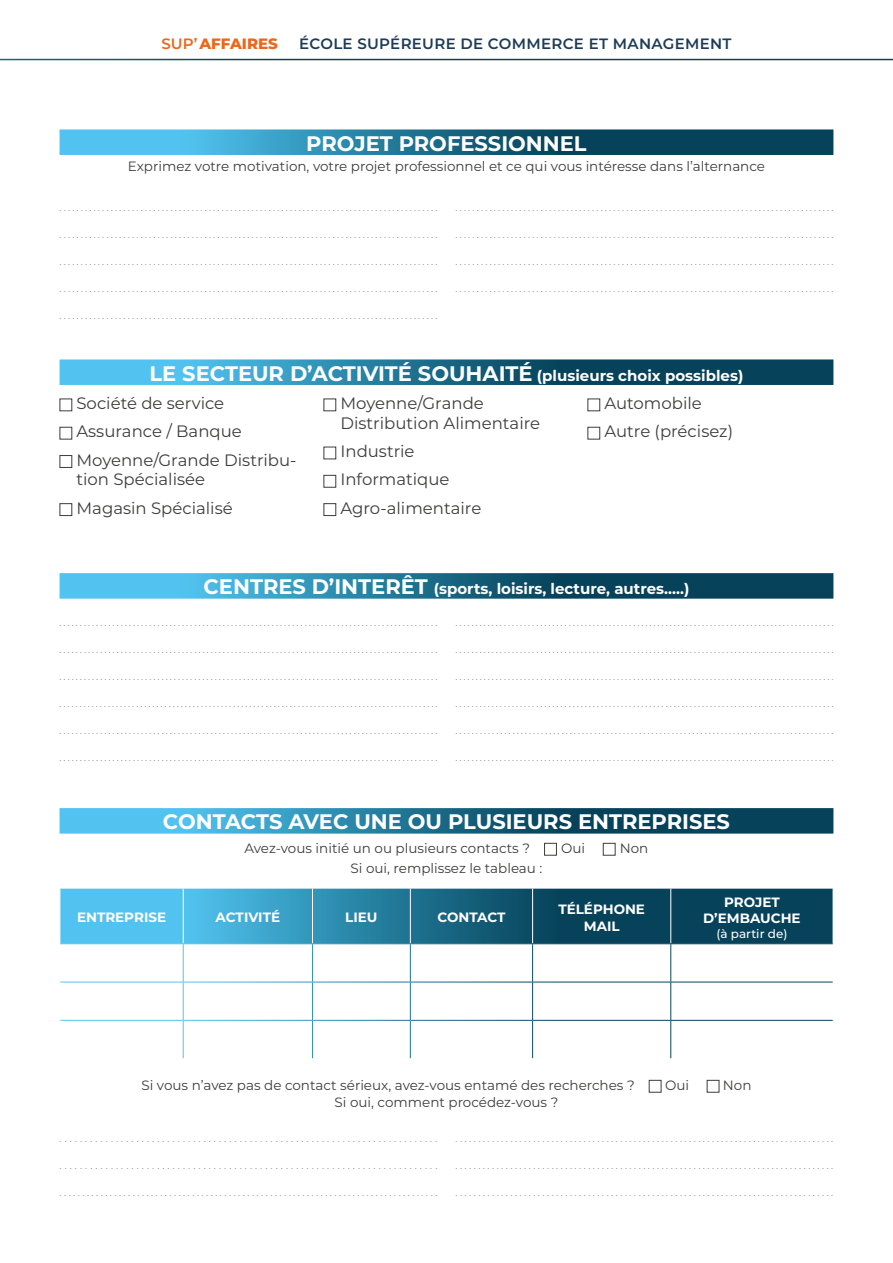
<style>
.page{position:relative;width:893px;height:1263px;background:#fff}
.page>*{position:absolute;margin:0;border:0;box-sizing:border-box;transform-origin:0 0}
.t1{font:700 21px "Montserrat";color:#fff}
.t2{font:16.5px/28.3px "Montserrat";color:#3c3c3b}
.t3{font:700 15px "Montserrat";color:#fff}
.t4{font:600 15px "Montserrat";letter-spacing:.02em;color:#1e3c56}
.t5{font:800 15px "Montserrat";color:#ec671a}
.t6{font:13.5px "Montserrat";color:#3c3c3b}
.t7{font:700 13.5px/16.2px "Montserrat";color:#fff;text-align:center}
.t8{font:500 12px "Montserrat";color:#fff}
.t9{font:9.75px "Montserrat";color:#878787}
.s1{font-weight:600}
.s2{font-size:15px}
.s3{font-size:21px}
</style>
<div class="page">
<svg style="left:60px;top:129px;width:773px;height:26px;background:#277896"></svg>
<svg style="left:60px;top:573px;width:773px;height:26px;background:#277896"></svg>
<svg style="left:60px;top:808px;width:773px;height:26px;background:#277896"></svg>
<div style="left:544px;top:843px;width:13px;height:12px;border:1px solid #3c3c3b"></div>
<div style="left:603px;top:843px;width:12px;height:12px;border:1px solid #3c3c3b"></div>
<svg style="left:61px;top:889px;width:772px;height:54px;background:#237594"></svg>
<svg style="left:61px;top:944px;width:772px;height:114px"></svg>
<hr style="left:183px;top:888px;width:1px;height:55px;background:#fff">
<hr style="left:312px;top:888px;width:1px;height:55px;background:#fff">
<hr style="left:410px;top:888px;width:1px;height:55px;background:#fff">
<hr style="left:532px;top:888px;width:1px;height:55px;background:#fff">
<hr style="left:670px;top:888px;width:1px;height:55px;background:#fff">
<hr style="left:183px;top:944px;width:1px;height:38px;background:#fff">
<hr style="left:312px;top:944px;width:1px;height:38px;background:#fff">
<hr style="left:410px;top:944px;width:1px;height:38px;background:#fff">
<hr style="left:532px;top:944px;width:1px;height:38px;background:#fff">
<hr style="left:670px;top:944px;width:1px;height:38px;background:#fff">
<hr style="left:60px;top:982px;width:123px;height:1px;background:#fff">
<hr style="left:183px;top:982px;width:1px;height:38px;background:#fff">
<hr style="left:183px;top:982px;width:129px;height:1px;background:#fff">
<hr style="left:312px;top:982px;width:1px;height:38px;background:#fff">
<hr style="left:312px;top:982px;width:98px;height:1px;background:#fff">
<hr style="left:410px;top:982px;width:1px;height:38px;background:#fff">
<hr style="left:410px;top:982px;width:123px;height:1px;background:#fff">
<hr style="left:532px;top:982px;width:1px;height:38px;background:#fff">
<hr style="left:533px;top:982px;width:138px;height:1px;background:#fff">
<hr style="left:670px;top:982px;width:1px;height:38px;background:#fff">
<hr style="left:671px;top:982px;width:162px;height:1px;background:#fff">
<hr style="left:60px;top:1020px;width:123px;height:1px;background:#fff">
<hr style="left:183px;top:1021px;width:1px;height:37px;background:#fff">
<hr style="left:183px;top:1020px;width:129px;height:1px;background:#fff">
<hr style="left:312px;top:1021px;width:1px;height:37px;background:#fff">
<hr style="left:312px;top:1020px;width:98px;height:1px;background:#fff">
<hr style="left:410px;top:1021px;width:1px;height:37px;background:#fff">
<hr style="left:410px;top:1020px;width:123px;height:1px;background:#fff">
<hr style="left:532px;top:1021px;width:1px;height:37px;background:#fff">
<hr style="left:533px;top:1020px;width:138px;height:1px;background:#fff">
<hr style="left:670px;top:1021px;width:1px;height:37px;background:#fff">
<hr style="left:671px;top:1020px;width:162px;height:1px;background:#fff">
<div style="left:649px;top:1080px;width:12px;height:12px;border:1px solid #3c3c3b"></div>
<div style="left:707px;top:1080px;width:12px;height:12px;border:1px solid #3c3c3b"></div>
<svg style="left:60px;top:359px;width:773px;height:26px;background:#277896"></svg>
<div style="left:60px;top:427px;width:12px;height:12px;border:1px solid #3c3c3b"></div>
<div style="left:60px;top:455px;width:12px;height:13px;border:1px solid #3c3c3b"></div>
<div style="left:60px;top:503px;width:12px;height:13px;border:1px solid #3c3c3b"></div>
<div style="left:323px;top:399px;width:13px;height:12px;border:1px solid #3c3c3b"></div>
<div style="left:323px;top:447px;width:13px;height:12px;border:1px solid #3c3c3b"></div>
<div style="left:323px;top:475px;width:13px;height:13px;border:1px solid #3c3c3b"></div>
<div style="left:323px;top:503px;width:13px;height:13px;border:1px solid #3c3c3b"></div>
<div style="left:587px;top:399px;width:13px;height:12px;border:1px solid #3c3c3b"></div>
<div style="left:587px;top:427px;width:13px;height:12px;border:1px solid #3c3c3b"></div>
<h3 class="t5" style="left:161px;top:33px;width:118px"><span class="s1">SUP’</span> AFFAIRES</h3>
<h3 class="t4" style="left:299px;top:33px;width:434px">ÉCOLE SUPÉREURE DE COMMERCE ET MANAGEMENT</h3>
<h1 class="t1" style="left:306px;top:128px;width:282px">PROJET PROFESSIONNEL</h1>
<h3 class="t6" style="left:128px;top:157px;width:639px">Exprimez votre motivation, votre projet professionnel et ce qui vous intéresse dans l’alternance</h3>
<p class="t9" style="left:60px;top:201px;width:379px">.........................................................................................</p>
<p class="t9" style="left:60px;top:228px;width:379px">.........................................................................................</p>
<p class="t9" style="left:60px;top:255px;width:379px">.........................................................................................</p>
<p class="t9" style="left:60px;top:282px;width:379px">.........................................................................................</p>
<p class="t9" style="left:60px;top:309px;width:379px">.........................................................................................</p>
<p class="t9" style="left:455px;top:201px;width:379px">.........................................................................................</p>
<p class="t9" style="left:455px;top:228px;width:379px">.........................................................................................</p>
<p class="t9" style="left:455px;top:255px;width:379px">.........................................................................................</p>
<p class="t9" style="left:455px;top:282px;width:379px">.........................................................................................</p>
<h1 class="t1" style="left:150px;top:358px;width:595px">LE SECTEUR D’ACTIVITÉ SOUHAITÉ <span class="s2">(plusieurs choix possibles)</span></h1>
<h2 class="t2" style="left:77px;top:388px;width:222px">Société de service<br>Assurance / Banque<br>Moyenne/Grande Distribu-</h2>
<h2 class="t2" style="left:77px;top:465px;width:158px">tion Spécialisée<br>Magasin Spécialisé</h2>
<h2 class="t2" style="left:340px;top:393px;width:201px;line-height:19.8px">Moyenne/Grande<br>Distribution Alimentaire</h2>
<h2 class="t2" style="left:340px;top:436px;width:142px">Industrie<br>Informatique<br>Agro-alimentaire</h2>
<h2 class="t2" style="left:604px;top:388px;width:130px">Automobile<br>Autre (précisez)</h2>
<h3 class="t3" style="left:204px;top:578px;width:487px"><span class="s3">CENTRES D’INTERÊT</span> (sports, loisirs, lecture, autres…..)</h3>
<p class="t9" style="left:60px;top:615px;width:379px">.............................................................................................</p>
<p class="t9" style="left:60px;top:642px;width:379px">.............................................................................................</p>
<p class="t9" style="left:60px;top:669px;width:379px">.............................................................................................</p>
<p class="t9" style="left:60px;top:696px;width:379px">..............................................................................................</p>
<p class="t9" style="left:60px;top:723px;width:379px">.............................................................................................</p>
<p class="t9" style="left:60px;top:750px;width:379px">.............................................................................................</p>
<p class="t9" style="left:455px;top:615px;width:379px">..............................................................................................</p>
<p class="t9" style="left:455px;top:642px;width:379px">..............................................................................................</p>
<p class="t9" style="left:455px;top:669px;width:379px">..............................................................................................</p>
<p class="t9" style="left:455px;top:696px;width:379px">..............................................................................................</p>
<p class="t9" style="left:455px;top:723px;width:379px">.............................................................................................</p>
<p class="t9" style="left:455px;top:750px;width:379px">..............................................................................................</p>
<h1 class="t1" style="left:163px;top:807px;width:568px">CONTACTS AVEC UNE OU PLUSIEURS ENTREPRISES</h1>
<h3 class="t6" style="left:245px;top:839px;width:287px">Avez-vous initié un ou plusieurs contacts ?</h3>
<h3 class="t6" style="left:561px;top:839px;width:26px">Oui</h3>
<h3 class="t6" style="left:620px;top:839px;width:30px">Non</h3>
<h3 class="t6" style="left:351px;top:859px;width:193px">Si oui, remplissez le tableau :</h3>
<h3 class="t7" style="left:77px;top:909px;width:91px">ENTREPRISE</h3>
<h3 class="t7" style="left:216px;top:909px;width:66px">ACTIVITÉ</h3>
<h3 class="t7" style="left:345px;top:909px;width:34px">LIEU</h3>
<h3 class="t7" style="left:437px;top:909px;width:70px">CONTACT</h3>
<h3 class="t7" style="left:558px;top:901px;width:88px">TÉLÉPHONE<br>MAIL</h3>
<h3 class="t7" style="left:703px;top:894px;width:99px">PROJET<br>D’EMBAUCHE</h3>
<p class="t8" style="left:716px;top:925px;width:72px">(à partir de)</p>
<h3 class="t6" style="left:141px;top:1076px;width:495px">Si vous n’avez pas de contact sérieux, avez-vous entamé des recherches ?</h3>
<h3 class="t6" style="left:665px;top:1076px;width:26px">Oui</h3>
<h3 class="t6" style="left:723px;top:1076px;width:30px">Non</h3>
<h3 class="t6" style="left:335px;top:1092px;width:225px">Si oui, comment procédez-vous ?</h3>
<p class="t9" style="left:60px;top:1132px;width:379px">..........................................................................</p>
<p class="t9" style="left:60px;top:1159px;width:379px">..........................................................................</p>
<p class="t9" style="left:60px;top:1186px;width:379px">...................................................................................</p>
<p class="t9" style="left:455px;top:1132px;width:379px">...................................................................................</p>
<p class="t9" style="left:455px;top:1159px;width:379px">...................................................................................</p>
<p class="t9" style="left:455px;top:1186px;width:379px">...................................................................................</p>
</div>
